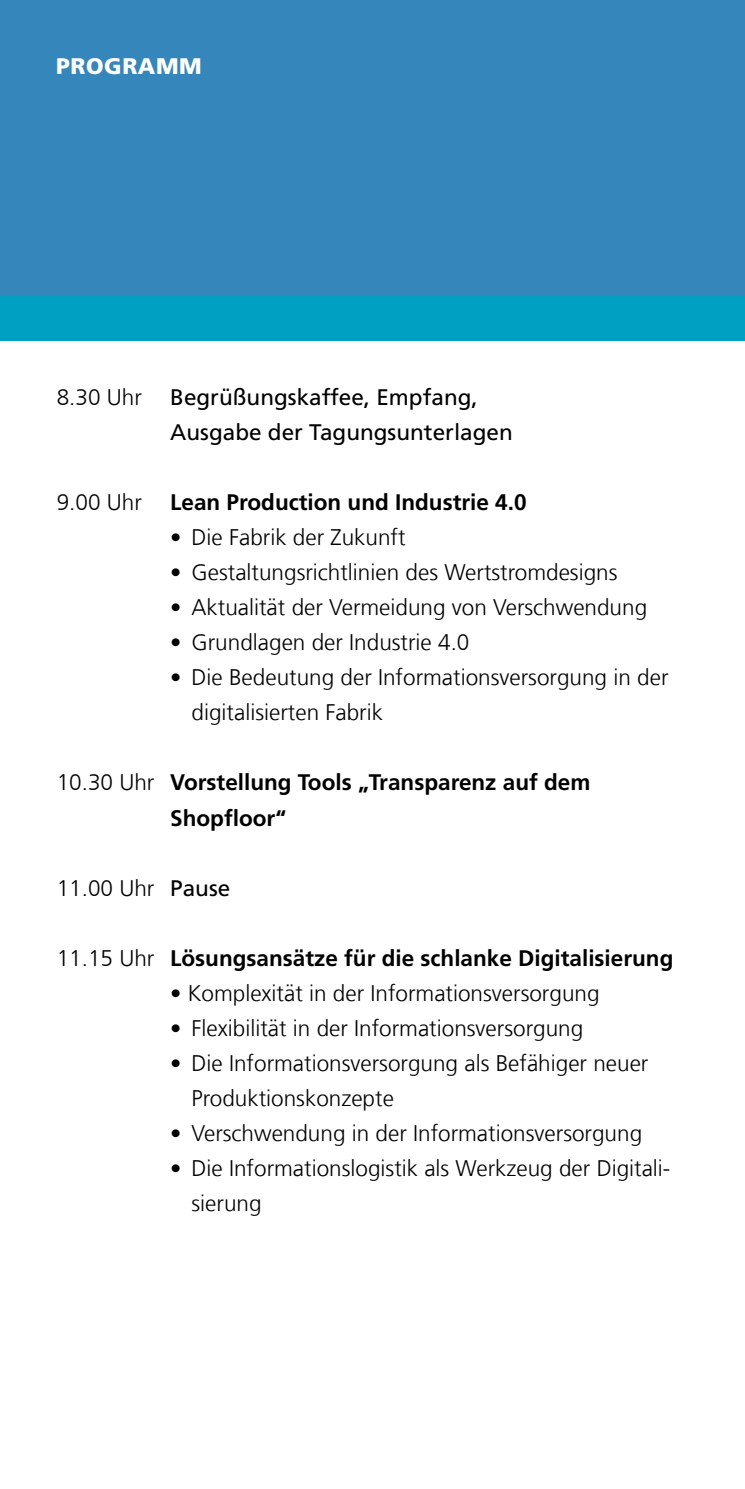
<style>
.page{position:relative;width:745px;height:1489px;background:#fff}
.page>*{position:absolute;margin:0;border:0;box-sizing:border-box;transform-origin:0 0}
.t1{font:300 22.5px/35px "Frutiger LT Com";color:#000}
.t2{font:700 22.5px/35px "Frutiger LT Com";color:#000}
.t3{font:22.5px/35px "Frutiger LT Com";color:#000}
.t4{font:900 22.5px "Frutiger LT Com";letter-spacing:.025em;color:#fff}
.s1{font-weight:300}
.s2{font-weight:400}
</style>
<div class="page">
<div style="left:0;top:0;width:744px;height:340px;background:#3587bb"></div>
<div style="left:0;top:296px;width:744px;height:44px;background:#00a0c2"></div>
<p class="t4" style="left:56px;top:52px;width:147px">PROGRAMM</p>
<p class="t1" style="left:57px;top:380px;width:87px">8.30 Uhr</p>
<p class="t3" style="left:170px;top:380px;width:344px">Begrüßungskaffee, Empfang,<br>Ausgabe der Tagungsunterlagen</p>
<p class="t1" style="left:57px;top:485px;width:87px">9.00 Uhr</p>
<p class="t2" style="left:170px;top:485px;width:357px">Lean Production und Industrie 4.0</p>
<p class="t1" style="left:170px;top:520px;width:237px">• Die Fabrik der Zukunft</p>
<p class="t1" style="left:170px;top:555px;width:448px">• Gestaltungsrichtlinien des Wertstromdesigns</p>
<p class="t1" style="left:170px;top:590px;width:478px">• Aktualität der Vermeidung von Verschwendung</p>
<p class="t1" style="left:170px;top:625px;width:300px">• Grundlagen der Industrie 4.0</p>
<p class="t1" style="left:191px;top:660px;width:478px;text-indent:-21px">• Die Bedeutung der Informationsversorgung in der digitalisierten Fabrik</p>
<p class="t2" style="left:170px;top:765px;width:421px;text-indent:-113px"><span class="s1">10.30 Uhr</span> Vorstellung Tools „Transparenz auf dem<br>Shopfloor“</p>
<p class="t1" style="left:57px;top:870px;width:175px">11.00 Uhr <span class="s2">Pause</span></p>
<p class="t2" style="left:57px;top:940px;width:617px"><span class="s1">11.15 Uhr</span> Lösungsansätze für die schlanke Digitalisierung</p>
<p class="t1" style="left:170px;top:975px;width:430px">• Komplexität in der Informationsversorgung</p>
<p class="t1" style="left:170px;top:1010px;width:414px">• Flexibilität in der Informationsversorgung</p>
<p class="t1" style="left:191px;top:1045px;width:458px;text-indent:-21px">• Die Informationsversorgung als Befähiger neuer<br>Produktionskonzepte</p>
<p class="t1" style="left:170px;top:1115px;width:473px">• Verschwendung in der Informationsversorgung</p>
<p class="t1" style="left:191px;top:1150px;width:480px;text-indent:-21px">• Die Informationslogistik als Werkzeug der Digitali&shy;sierung</p>
</div>
